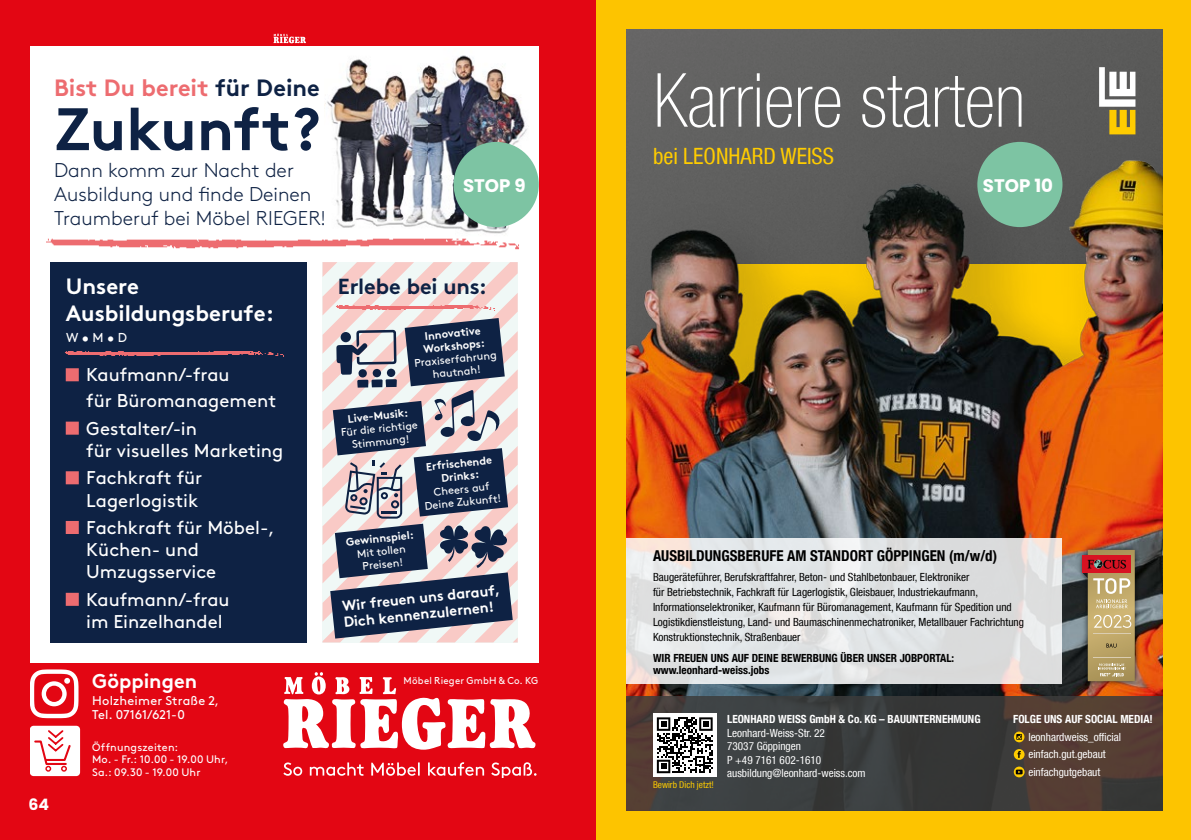
<style>
.page{position:relative;width:1191px;height:840px;background:#fff}
.page>*{position:absolute;margin:0;border:0;box-sizing:border-box;transform-origin:0 0}
.t1{font:100 condensed 74.8px "Helvetica Neue LT Pro";color:#fff}
.t2{font:700 59.8px "Brown Pro";letter-spacing:-.005em;color:#0e2244}
.t3{font:700 23.6px "Brown Pro";color:#ed6c70}
.t4{font:condensed 22.4px "Helvetica Neue LT Com";color:#fc0}
.t5{font:700 22.2px/26.6px "Brown Pro";color:#fff}
.t6{font:700 21.8px "Brown Pro";letter-spacing:-.005em;color:#0e2244}
.t7{font:300 20px/24px "Brown Pro";color:#0e2244}
.t8{font:700 20px "Brown Pro";letter-spacing:.005em;color:#fff}
.t9{font:18.4px/26.6px "Brown Pro";color:#fff}
.t10{font:700 18.2px "Poppins";color:#fff}
.t11{font:700 15.8px "Poppins";color:#fff}
.t12{font:700 condensed 15px "Helvetica Neue LT Com";color:#000}
.t13{font:700 14.4px/16.2px "Brown Pro";color:#fff}
.t14{font:13px "Brown Pro";color:#fff}
.t15{font:12.6px/14.4px "Brown Pro";letter-spacing:.015em;color:#fff}
.t16{font:condensed 11.2px/15px "Helvetica Neue LT Com";color:#000}
.t17{font:condensed 11.2px/13.4px "Helvetica Neue LT Com";color:#fff}
.t18{font:700 condensed 11.2px/12px "Helvetica Neue LT Com";color:#000}
.t19{font:700 condensed 11.2px "Helvetica Neue LT Com";color:#fff}
.t20{font:11px/13px "Brown Pro";color:#fff;text-align:center}
.t21{font:700 11px/13px "Brown Pro";color:#fff;text-align:center}
.t22{font:10.8px/12.6px "Brown Pro";letter-spacing:.02em;color:#fff}
.t23{font:10px "Brown Pro Regular Alt";letter-spacing:.02em;color:#fff}
.t24{font:condensed 9.4px "Helvetica Neue LT Com";color:#fc0}
.s1{color:#0e2244}
</style>
<div class="page">
<div style="left:595px;top:0;width:596px;height:839px;background:#fdc400"></div>
<div style="left:0;top:0;width:595px;height:839px;background:#e30613"></div>
<div style="left:30px;top:46px;width:508px;height:616px;background:#fff"></div>
<svg style="left:273px;top:33px;width:33px;height:10px"></svg>
<svg style="left:283px;top:762px;width:253px;height:15px"></svg>
<svg style="left:283px;top:672px;width:253px;height:77px"></svg>
<svg style="left:30px;top:669px;width:48px;height:48px"></svg>
<div style="left:30px;top:725px;width:50px;height:50px;background:#fff;border-radius:4px"></div>
<svg style="left:34px;top:730px;width:37px;height:41px"></svg>
<div style="left:50px;top:262px;width:257px;height:380px;background:#0e2244"></div>
<img style="left:325px;top:55px;width:208px;height:176px">
<img style="left:46px;top:231px;width:473px;height:19px">
<img style="left:64px;top:351px;width:220px;height:6px">
<svg style="left:66px;top:368px;width:13px;height:13px"></svg>
<svg style="left:66px;top:421px;width:13px;height:13px"></svg>
<svg style="left:66px;top:471px;width:13px;height:13px"></svg>
<svg style="left:66px;top:520px;width:13px;height:13px"></svg>
<svg style="left:66px;top:592px;width:13px;height:13px"></svg>
<svg style="left:322px;top:262px;width:196px;height:380px"></svg>
<div style="left:626px;top:30px;width:536px;height:83px;background:#60605f"></div>
<img style="left:626px;top:113px;width:536px;height:582px">
<svg style="left:626px;top:695px;width:536px;height:114px;background:#423c39"></svg>
<svg style="left:1013px;top:748px;width:11px;height:11px"></svg>
<svg style="left:1017px;top:750px;width:4px;height:7px"></svg>
<svg style="left:1014px;top:731px;width:10px;height:10px"></svg>
<svg style="left:1016px;top:733px;width:6px;height:6px"></svg>
<svg style="left:1013px;top:766px;width:11px;height:11px"></svg>
<svg style="left:1015px;top:769px;width:7px;height:5px"></svg>
<svg style="left:626px;top:538px;width:435px;height:145px;background:#e2e3e3"></svg>
<div style="left:1077px;top:544px;width:63px;height:142px;background:#000;opacity:.75"></div>
<img style="left:1087px;top:549px;width:47px;height:131px">
<hr style="left:1093px;top:632px;width:37px;height:1px;background:#dacdb1">
<hr style="left:1093px;top:656px;width:37px;height:1px;background:#dacdb1">
<svg style="left:1096px;top:599px;width:31px;height:9px"></svg>
<div style="left:1082px;top:554px;width:48px;height:18px;background:#d71222"></div>
<svg style="left:1082px;top:559px;width:48px;height:34px"></svg>
<svg style="left:1093px;top:614px;width:38px;height:13px"></svg>
<svg style="left:1106px;top:643px;width:10px;height:4px"></svg>
<svg style="left:1098px;top:663px;width:27px;height:13px"></svg>
<svg style="left:1099px;top:67px;width:36px;height:67px"></svg>
<svg style="left:653px;top:713px;width:63px;height:63px"></svg>
<svg style="left:657px;top:717px;width:55px;height:55px;background:#7b7b7b"></svg>
<div style="left:977px;top:142px;width:85px;height:85px;background:#7dc4a3;border-radius:50%"></div>
<div style="left:453px;top:142px;width:86px;height:85px;background:#7dc4a3;border-radius:50%"></div>
<h3 class="t3" style="left:54px;top:68px;width:267px">Bist Du bereit <span class="s1">für Deine</span></h3>
<h2 class="t2" style="left:54px;top:81px;width:268px">Zukunft?</h2>
<h3 class="t7" style="left:54px;top:157px;width:273px">Dann komm zur Nacht der<br>Ausbildung und nde Deinen<br>Traumberuf bei Möbel RIEGER!</h3>
<h1 class="t1" style="left:653px;top:58px;width:374px">Karriere starten</h1>
<h3 class="t4" style="left:653px;top:142px;width:182px">bei LEONHARD WEISS</h3>
<h3 class="t10" style="left:463px;top:174px;width:64px">STOP 9</h3>
<h3 class="t10" style="left:983px;top:174px;width:72px">STOP 10</h3>
<h3 class="t5" style="left:66px;top:270px;width:210px">Unsere<br>Ausbildungsberufe:</h3>
<p class="t14" style="left:66px;top:327px;width:62px">W • M • D</p>
<h3 class="t9" style="left:86px;top:360px;width:191px">Kaufmann/-frau<br>für Büromanagement<br>Gestalter/-in</h3>
<h3 class="t9" style="left:86px;top:435px;width:199px;line-height:27.4px">für visuelles Marketing<br>Fachkraft für</h3>
<h3 class="t9" style="left:86px;top:484px;width:190px;line-height:27.4px">Lagerlogistik<br>Fachkraft für Möbel-,</h3>
<h3 class="t9" style="left:86px;top:537px;width:131px;line-height:22.2px">Küchen- und<br>Umzugsservice</h3>
<h3 class="t9" style="left:86px;top:586px;width:145px;line-height:22.2px">Kaufmann/-frau im Einzelhandel</h3>
<h3 class="t11" style="left:28px;top:795px;width:22px">64</h3>
<h3 class="t8" style="left:92px;top:664px;width:107px">Göppingen</h3>
<p class="t15" style="left:92px;top:691px;width:129px">Holzheimer Straße 2,<br>Tel. 07161/621-0</p>
<p class="t22" style="left:92px;top:739px;width:138px">Öffnungszeiten:<br>Mo. - Fr.: 10.00 - 19.00 Uhr,<br>Sa.: 09.30 - 19.00 Uhr</p>
<h3 class="t6" style="left:338px;top:268px;width:150px">Erlebe bei uns:</h3>
<p class="t21" style="left:421px;top:328px;width:63px;text-align:left;rotate:-6deg">Innovative<br>W orkshops:</p>
<p class="t20" style="left:413px;top:355px;width:84px;rotate:-6deg">Praxiserfahrung hautnah!</p>
<p class="t21" style="left:347px;top:411px;width:62px;rotate:-6deg">Live-Musik:</p>
<p class="t20" style="left:340px;top:425px;width:79px;rotate:-6deg">Für die richtige<br>Stimmung!</p>
<p class="t21" style="left:345px;top:534px;width:69px;rotate:-6deg">Gewinnspiel:</p>
<p class="t20" style="left:356px;top:546px;width:50px;rotate:-6deg">M it tollen<br>Preisen!</p>
<p class="t21" style="left:425px;top:459px;width:68px;rotate:-6deg">Erfrischende<br>Drinks:</p>
<p class="t20" style="left:422px;top:485px;width:80px;rotate:-6deg">C heers auf<br>D eine Zukunft!</p>
<p class="t13" style="left:341px;top:596px;width:162px;rotate:-6deg">W ir freuen uns darauf,<br>Dich kennenzulernen!</p>
<p class="t23" style="left:404px;top:672px;width:136px">Möbel Rieger GmbH &amp; Co. KG</p>
<h3 class="t12" style="left:653px;top:546px;width:346px">AUSBILDUNGSBERUFE AM STANDORT GÖPPINGEN (m/w/d)</h3>
<p class="t16" style="left:653px;top:569px;width:372px">Baugeräteführer, Berufskraftfahrer, Beton- und Stahlbetonbauer, Elektroniker<br>für Betriebstechnik, Fachkraft für Lagerlogistik, Gleisbauer, Industriekaufmann, Informationselektroniker, Kaufmann für Büromanagement, Kaufmann für Spedition und Logistikdienstleistung, Land- und Baumaschinenmechatroniker, Metallbauer Fachrichtung Konstruktionstechnik, Straßenbauer</p>
<p class="t18" style="left:653px;top:651px;width:303px">WIR FREUEN UNS AUF DEINE BEWERBUNG ÜBER UNSER JOBPORTAL: www.leonhard-weiss.jobs</p>
<p class="t19" style="left:1013px;top:712px;width:141px">FOLGE UNS AUF SOCIAL MEDIA!</p>
<p class="t17" style="left:1028px;top:728px;width:94px;line-height:16.6px">leonhardweiss_official einfach.gut.gebaut</p>
<p class="t17" style="left:1028px;top:764px;width:73px">einfachgutgebaut</p>
<p class="t19" style="left:727px;top:712px;width:255px">LEONHARD WEISS GmbH &amp; Co. KG – BAUUNTERNEHMUNG</p>
<p class="t17" style="left:727px;top:725px;width:140px">Leonhard-Weiss-Str. 22<br>73037 Göppingen<br>P +49 7161 602-1610 ausbildung@leonhard-weiss.com</p>
<p class="t24" style="left:653px;top:779px;width:62px">Bewirb Dich jetzt!</p>
</div>
